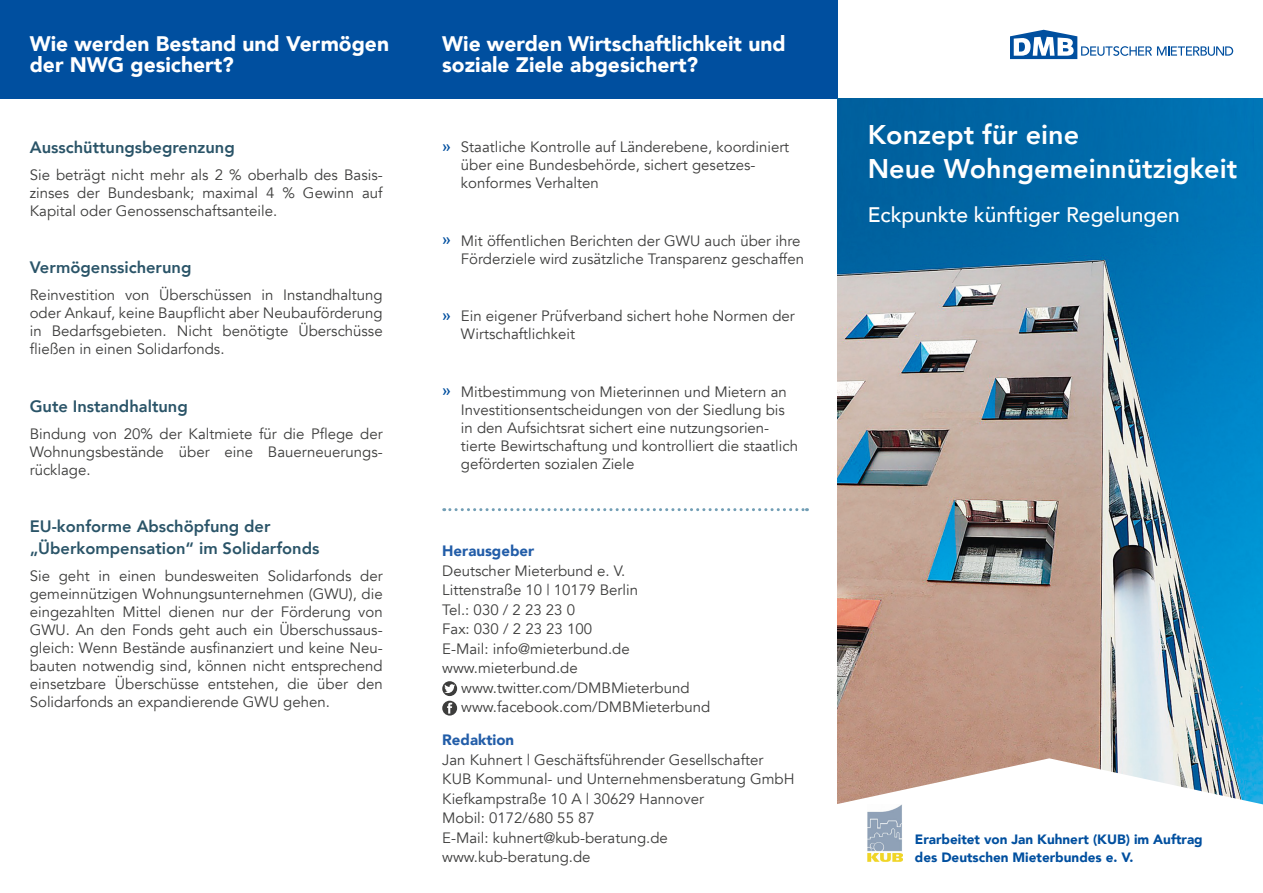
<style>
.page{position:relative;width:1263px;height:893px;background:#fff}
.page>*{position:absolute;margin:0;border:0;box-sizing:border-box;transform-origin:0 0}
.t1{font:800 27px/34.5px "Avenir";color:#fff}
.t2{font:900 21px/21.5px "Avenir";color:#fff}
.t3{font:500 21px "Avenir";color:#fff}
.t4{font:800 16.5px/21.5px "Avenir";color:#2a5468}
.t5{font:15px/18px "Avenir";color:#3d3d3c}
.t6{font:900 15px "Avenir";color:#225da8}
.t7{font:900 13.5px/17.7px "Avenir";color:#004f9f}
.s1{font-family:"Chivo";font-weight:700;font-size:19.5px;color:#004f9f}
</style>
<div class="page">
<div style="left:0;top:0;width:434px;height:99px;background:#004f9f"></div>
<div style="left:425px;top:0;width:413px;height:99px;background:#004f9f"></div>
<img style="left:838px;top:99px;width:425px;height:659px">
<svg style="left:837px;top:758px;width:426px;height:104px"></svg>
<svg style="left:1010px;top:30px;width:223px;height:29px"></svg>
<img style="left:868px;top:804px;width:34px;height:58px">
<svg style="left:442px;top:681px;width:15px;height:15px"></svg>
<svg style="left:444px;top:684px;width:11px;height:9px"></svg>
<svg style="left:442px;top:701px;width:15px;height:15px"></svg>
<svg style="left:447px;top:703px;width:5px;height:11px"></svg>
<svg style="left:444px;top:508px;width:363px;height:3px"></svg>
<h2 class="t2" style="left:30px;top:32px;width:361px">Wie werden Bestand und Vermögen der NWG gesichert?</h2>
<h2 class="t2" style="left:442px;top:32px;width:345px">Wie werden Wirtschaftlichkeit und soziale Ziele abgesichert?</h2>
<p class="t4" style="left:30px;top:136px;width:207px">Ausschüttungsbegrenzung</p>
<p class="t5" style="left:30px;top:166px;width:354px;text-align:justify">Sie beträgt nicht mehr als 2 % oberhalb des Basis&shy;zinses der Bundesbank; maximal 4 % Gewinn auf Kapital oder Genossenschaftsanteile.</p>
<p class="t4" style="left:30px;top:257px;width:163px">Vermögenssicherung</p>
<p class="t5" style="left:30px;top:286px;width:354px;text-align:justify">Reinvestition von Überschüssen in Instandhaltung oder Ankauf, keine Baupflicht aber Neubauförderung in Bedarfsgebieten. Nicht benötigte Überschüsse fließen in einen Solidarfonds.</p>
<p class="t4" style="left:30px;top:395px;width:160px">Gute Instandhaltung</p>
<p class="t5" style="left:30px;top:425px;width:354px;text-align:justify">Bindung von 20% der Kaltmiete für die Pflege der Wohnungsbestände über eine Bauerneuerungs&shy;rücklage.</p>
<p class="t4" style="left:30px;top:516px;width:291px">EU-konforme Abschöpfung der „Überkompensation“ im Solidarfonds</p>
<p class="t5" style="left:30px;top:567px;width:354px;text-align:justify">Sie geht in einen bundesweiten Solidarfonds der gemeinnützigen Wohnungsunternehmen (GWU), die eingezahlten Mittel dienen nur der Förderung von GWU. An den Fonds geht auch ein Überschussaus&shy;gleich: Wenn Bestände ausfinanziert und keine Neu&shy;bauten notwendig sind, können nicht entsprechend einsetzbare Überschüsse entstehen, die über den Solidarfonds an expandierende GWU gehen.</p>
<p class="t5" style="left:461px;top:138px;width:330px;text-indent:-19px"><span class="s1">»</span> Staatliche Kontrolle auf Länderebene, koordiniert über eine Bundesbehörde, sichert gesetzes&shy;konformes Verhalten</p>
<p class="t5" style="left:442px;top:232px;width:363px;text-align:right"><span class="s1">»</span> Mit öffentlichen Berichten der GWU auch über ihre<br>Förderziele wird zusätzliche Transparenz geschaffen</p>
<p class="t5" style="left:461px;top:307px;width:335px;text-indent:-19px"><span class="s1">»</span> Ein eigener Prüfverband sichert hohe Normen der<br>Wirtschaftlichkeit</p>
<p class="t5" style="left:461px;top:383px;width:339px;text-indent:-19px"><span class="s1">»</span> Mitbestimmung von Mieterinnen und Mietern an Investitionsentscheidungen von der Siedlung bis in den Aufsichtsrat sichert eine nutzungsorien&shy;tierte Bewirtschaftung und kontrolliert die staatlich geförderten sozialen Ziele</p>
<p class="t6" style="left:442px;top:538px;width:93px">Herausgeber</p>
<p class="t5" style="left:442px;top:561px;width:197px;line-height:19.5px">Deutscher Mieterbund e. V.<br>Littenstraße 10 | 10179 Berlin<br>Tel.: 030 / 2 23 23 0<br>Fax: 030 / 2 23 23 100<br>E-Mail: info@mieterbund.de www.mieterbund.de</p>
<p class="t5" style="left:461px;top:678px;width:250px;line-height:19.5px">www.twitter.com/DMBMieterbund www.facebook.com/DMBMieterbund</p>
<p class="t6" style="left:442px;top:727px;width:73px">Redaktion</p>
<p class="t5" style="left:442px;top:750px;width:354px;line-height:19.5px">Jan Kuhnert | Geschäftsführender Gesellschafter KUB Kommunal- und Unternehmensberatung GmbH Kiefkampstraße 10 A | 30629 Hannover<br>Mobil: 0172/680 55 87<br>E-Mail: kuhnert@kub-beratung.de www.kub-beratung.de</p>
<h1 class="t1" style="left:868px;top:117px;width:371px">Konzept für eine<br>Neue Wohngemeinnützigkeit</h1>
<h2 class="t3" style="left:868px;top:196px;width:313px">Eckpunkte künftiger Regelungen</h2>
<p class="t7" style="left:915px;top:830px;width:289px">Erarbeitet von Jan Kuhnert (KUB) im Auftrag des Deutschen Mieterbundes e. V.</p>
</div>
